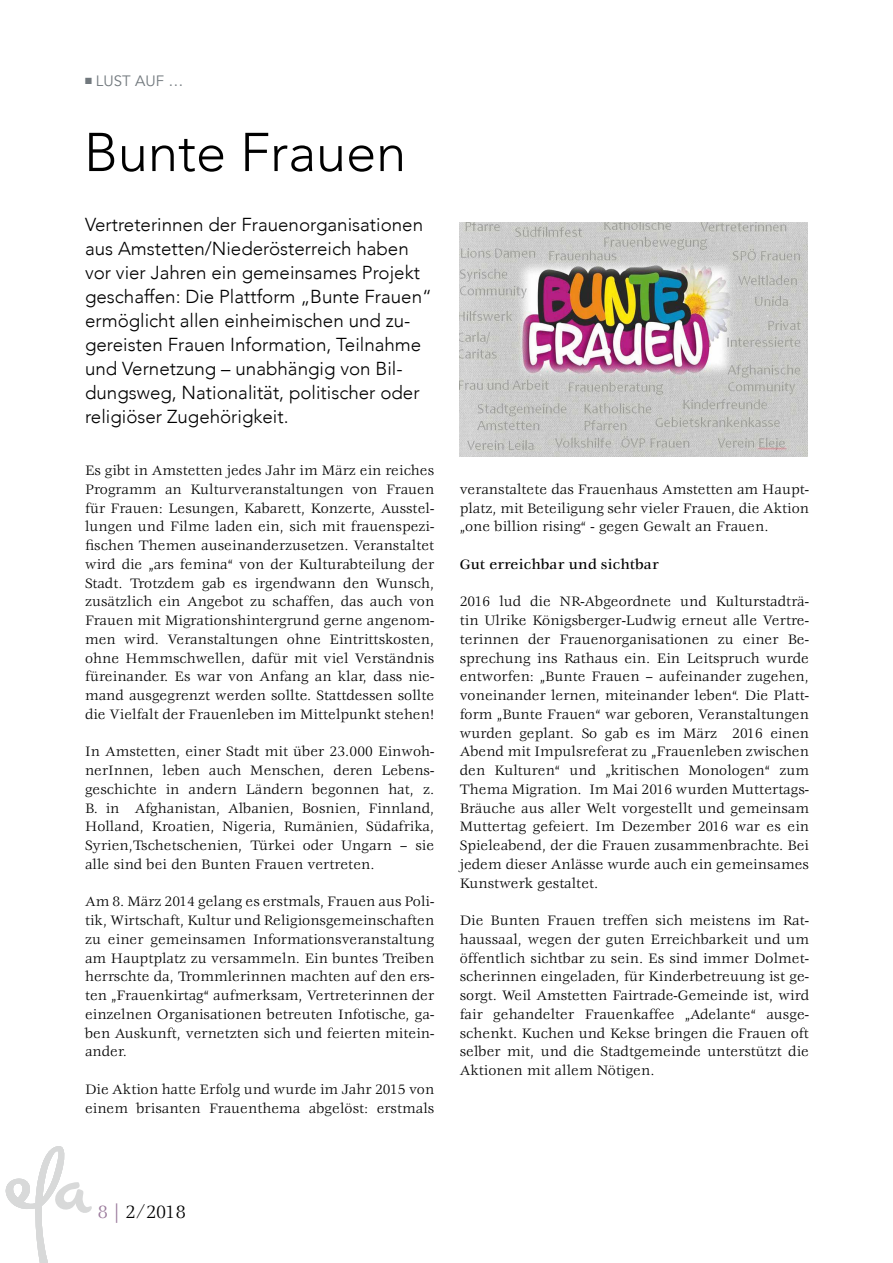
<style>
.page{position:relative;width:893px;height:1263px;background:#fff}
.page>*{position:absolute;margin:0;border:0;box-sizing:border-box;transform-origin:0 0}
.t1{font:300 54px "Avenir";color:#000}
.t2{font:19.5px "Veljovic Std";color:#000}
.t3{font:300 18.75px/24px "Avenir";color:#000}
.t4{font:15px/18.8px "Veljovic Std";letter-spacing:.005em;color:#000;text-align:justify}
.t5{font:500 15px "Veljovic Std";letter-spacing:.005em;color:#000}
.t6{font:15px "Avenir";letter-spacing:.005em;color:#71787d}
.s1{color:#9a799b}
</style>
<div class="page">
<svg style="left:5px;top:1146px;width:87px;height:117px"></svg>
<img style="left:459px;top:222px;width:349px;height:234px">
<p class="t6" style="left:85px;top:72px;width:100px">■ LUST AUF …</p>
<h1 class="t1" style="left:84px;top:120px;width:324px">Bunte Frauen</h1>
<p class="t3" style="left:85px;top:213px;width:348px">Vertreterinnen der Frauenorganisationen aus Amstetten/Niederösterreich haben vor vier Jahren ein gemeinsames Projekt geschaffen: Die Plattform „Bunte Frauen“ ermöglicht allen einheimischen und zu&shy;gereisten Frauen Information, Teilnahme und Vernetzung – unabhängig von Bil&shy;dungsweg, Nationalität, politischer oder religiöser Zugehörigkeit.</p>
<p class="t4" style="left:85px;top:462px;width:351px">Es gibt in Amstetten jedes Jahr im März ein reiches Programm an Kulturveranstaltungen von Frauen für Frauen: Lesungen, Kabarett, Konzerte, Ausstel&shy;lungen und Filme laden ein, sich mit frauenspezi&shy;fischen Themen auseinanderzusetzen. Veranstaltet wird die „ars femina“ von der Kulturabteilung der Stadt. Trotzdem gab es irgendwann den Wunsch, zusätzlich ein Angebot zu schaffen, das auch von Frauen mit Migrationshintergrund gerne angenom&shy;men wird. Veranstaltungen ohne Eintrittskosten, ohne Hemmschwellen, dafür mit viel Verständnis füreinander. Es war von Anfang an klar, dass nie&shy;mand ausgegrenzt werden sollte. Stattdessen sollte die Vielfalt der Frauenleben im Mittelpunkt stehen!</p>
<p class="t4" style="left:85px;top:743px;width:351px">In Amstetten, einer Stadt mit über 23.000 Einwoh&shy;nerInnen, leben auch Menschen, deren Lebens&shy;geschichte in andern Ländern begonnen hat, z.<br>B. in Afghanistan, Albanien, Bosnien, Finnland, Holland, Kroatien, Nigeria, Rumänien, Südafrika, Syrien,Tschetschenien, Türkei oder Ungarn – sie alle sind bei den Bunten Frauen vertreten.</p>
<p class="t4" style="left:85px;top:893px;width:351px">Am 8. März 2014 gelang es erstmals, Frauen aus Poli&shy;tik, Wirtschaft, Kultur und Religionsgemeinschaften zu einer gemeinsamen Informationsveranstaltung am Hauptplatz zu versammeln. Ein buntes Treiben herrschte da, Trommlerinnen machten auf den ers&shy;ten „Frauenkirtag“ aufmerksam, Vertreterinnen der einzelnen Organisationen betreuten Infotische, ga&shy;ben Auskunft, vernetzten sich und feierten mitein&shy;ander.</p>
<p class="t4" style="left:85px;top:1081px;width:351px">Die Aktion hatte Erfolg und wurde im Jahr 2015 von einem brisanten Frauenthema abgelöst: erstmals</p>
<p class="t4" style="left:460px;top:481px;width:351px">veranstaltete das Frauenhaus Amstetten am Haupt&shy;platz, mit Beteiligung sehr vieler Frauen, die Aktion „one billion rising“ - gegen Gewalt an Frauen.</p>
<p class="t5" style="left:460px;top:556px;width:200px">Gut erreichbar und sichtbar</p>
<p class="t4" style="left:460px;top:593px;width:351px">2016 lud die NR-Abgeordnete und Kulturstadträ&shy;tin Ulrike Königsberger-Ludwig erneut alle Vertre&shy;terinnen der Frauenorganisationen zu einer Be&shy;sprechung ins Rathaus ein. Ein Leitspruch wurde entworfen: „Bunte Frauen – aufeinander zugehen, voneinander lernen, miteinander leben“. Die Platt&shy;form „Bunte Frauen“ war geboren, Veranstaltungen wurden geplant. So gab es im März 2016 einen Abend mit Impulsreferat zu „Frauenleben zwischen den Kulturen“ und „kritischen Monologen“ zum Thema Migration. Im Mai 2016 wurden Muttertags-Bräuche aus aller Welt vorgestellt und gemeinsam Muttertag gefeiert. Im Dezember 2016 war es ein Spieleabend, der die Frauen zusammenbrachte. Bei jedem dieser Anlässe wurde auch ein gemeinsames Kunstwerk gestaltet.</p>
<p class="t4" style="left:460px;top:912px;width:351px">Die Bunten Frauen treffen sich meistens im Rat&shy;haussaal, wegen der guten Erreichbarkeit und um öffentlich sichtbar zu sein. Es sind immer Dolmet&shy;scherinnen eingeladen, für Kinderbetreuung ist ge&shy;sorgt. Weil Amstetten Fairtrade-Gemeinde ist, wird fair gehandelter Frauenkaffee „Adelante“ ausge&shy;schenkt. Kuchen und Kekse bringen die Frauen oft selber mit, und die Stadtgemeinde unterstützt die Aktionen mit allem Nötigen.</p>
<h2 class="t2" style="left:98px;top:1201px;width:89px"><span class="s1">8 |</span> 2/2018</h2>
</div>
